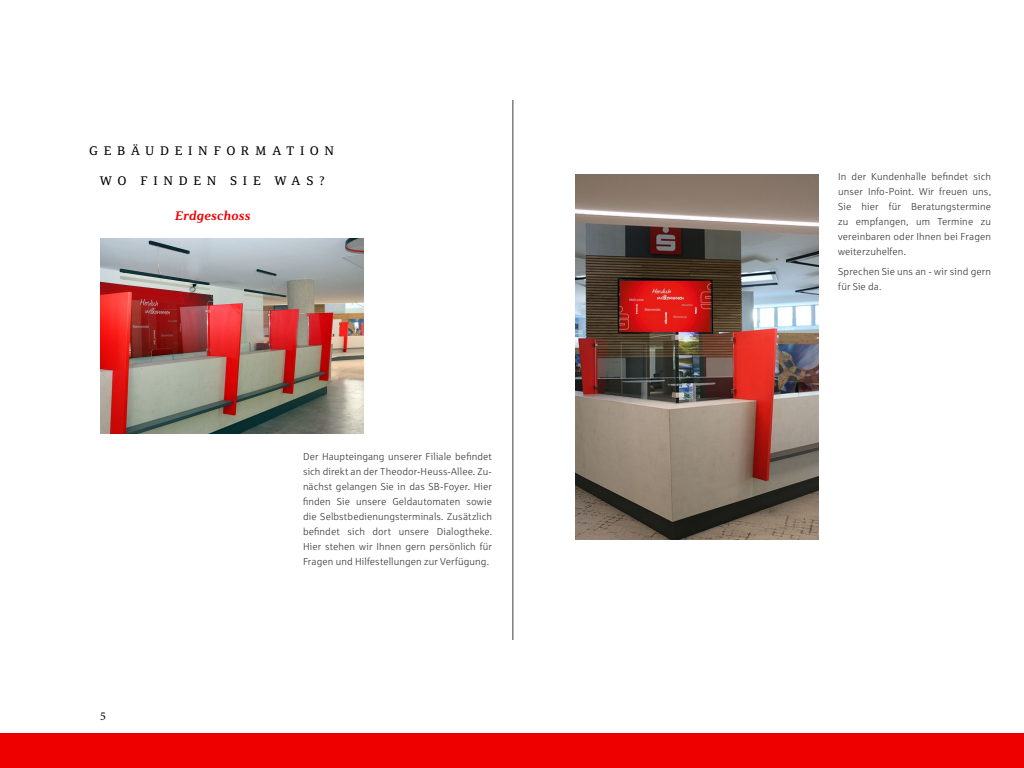
<style>
.page{position:relative;width:1024px;height:768px;background:#fff}
.page>*{position:absolute;margin:0;border:0;box-sizing:border-box;transform-origin:0 0}
.Kopfzeile___zentrier{font:12.4px "Sparkasse Serif";letter-spacing:.47em;color:#000}
.Untertitel{font:italic 700 12.4px "Sparkasse Serif";letter-spacing:.005em;color:#e00}
.t1{font:12px "Minion Pro";color:#000}
.Body_Text___Left_Jus{font:10px/15px "Sparkasse Lt";letter-spacing:.01em;color:#3b3c3b;text-align:justify}
</style>
<div class="page">
<hr style="left:513px;top:100px;width:1px;height:540px;background:#3b3c3b">
<div style="left:0;top:733px;width:1024px;height:35px;background:#e00"></div>
<img style="left:100px;top:239px;width:263px;height:195px">
<img style="left:576px;top:174px;width:243px;height:365px">
<p class="Kopfzeile___zentrier" style="left:89px;top:143px;width:246px">GEBÄUDEINFORMATION</p>
<p class="Kopfzeile___zentrier" style="left:100px;top:173px;width:226px">WO FINDEN SIE WAS?</p>
<p class="Untertitel" style="left:175px;top:208px;width:77px">Erdgeschoss</p>
<p class="t1" style="left:100px;top:708px;width:7px">5</p>
<p class="Body_Text___Left_Jus" style="left:303px;top:449px;width:191px">Der Haupteingang unserer Filiale befindet sich direkt an der Theodor-Heuss-Allee. Zu&shy;nächst gelangen Sie in das SB-Foyer. Hier finden Sie unsere Geldautomaten sowie die Selbstbedienungsterminals. Zusätzlich befindet sich dort unsere Dialogtheke.<br>Hier stehen wir Ihnen gern persönlich für Fragen und Hilfestellungen zur Verfügung.</p>
<p class="Body_Text___Left_Jus" style="left:838px;top:169px;width:154px">In der Kundenhalle befindet sich unser Info-Point. Wir freuen uns, Sie hier für Beratungstermine zu empfangen, um Termine zu vereinbaren oder Ihnen bei Fragen weiterzuhelfen.</p>
<p class="Body_Text___Left_Jus" style="left:838px;top:264px;width:154px">Sprechen Sie uns an - wir sind gern für Sie da.</p>
</div>
